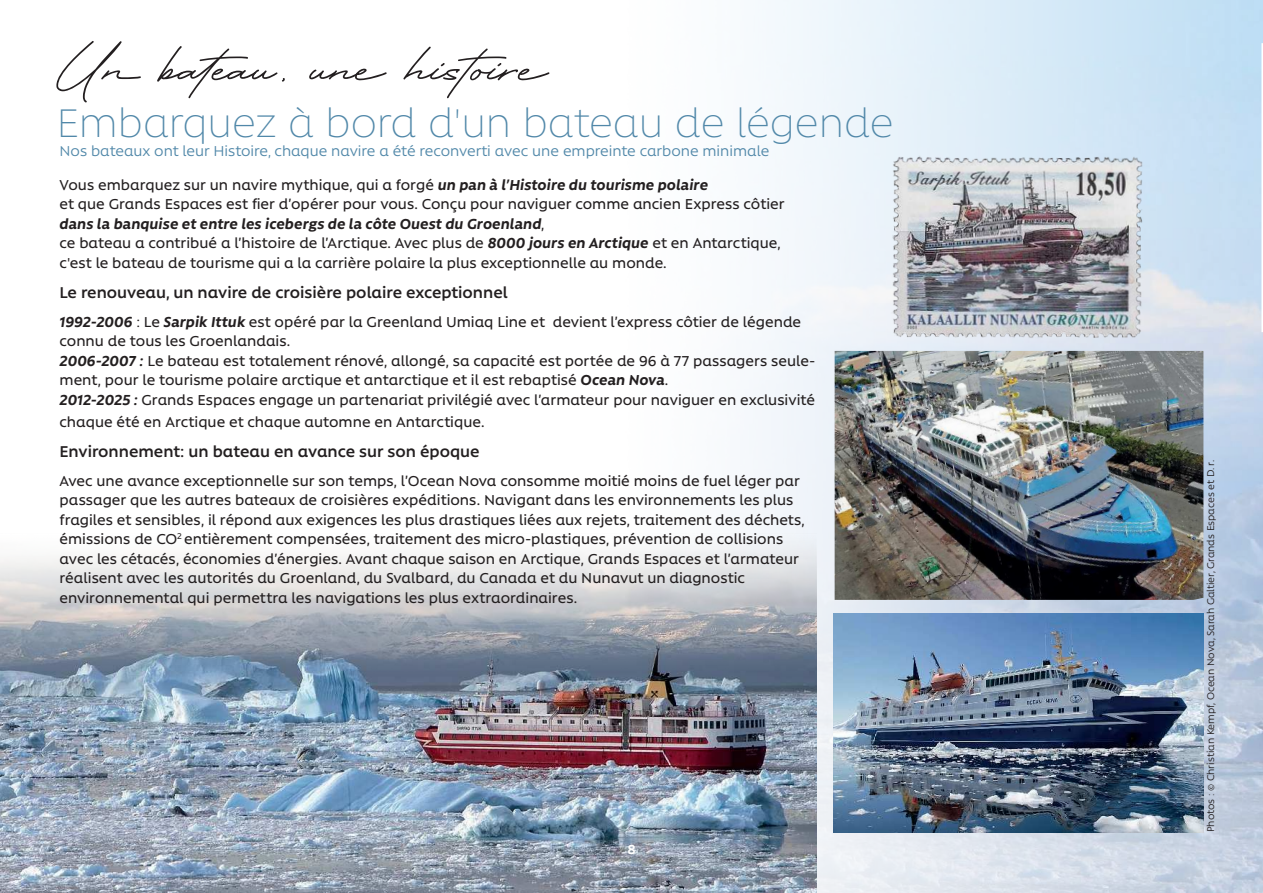
<style>
.page{position:relative;width:1263px;height:893px;background:#fff}
.page>*{position:absolute;margin:0;border:0;box-sizing:border-box;transform-origin:0 0}
.wstep_10_pkt{font:58.35px "Bellarina";color:#231f20}
.t1{font:200 45.9px "Rawson Alt";color:#5188a9}
.TEXT_TYTUL_20_NA_ZDJECIE{font:600 18px "Rawson Alt";color:#231f20}
.t2{font:500 16.5px/19.5px "Rawson Alt";color:#231f20}
.t3{font:16.5px "Rawson Alt";color:#5188a9}
.t4{font:700 15px "Rawson Alt";color:#fff}
.t5{font:11.25px "Rawson Alt";color:#231f20}
.s1{font-weight:700;font-style:italic}
</style>
<div class="page">
<img style="left:732px;top:0;width:531px;height:893px">
<svg style="left:1261px;top:43px;width:2px;height:289px"></svg>
<img style="left:0;top:534px;width:816px;height:359px">
<img style="left:885px;top:148px;width:267px;height:198px">
<img style="left:835px;top:351px;width:368px;height:249px">
<img style="left:833px;top:613px;width:370px;height:219px">
<p class="wstep_10_pkt" style="left:52px;top:27px;width:496px">Un bateau, une histoire</p>
<p class="t1" style="left:56px;top:101px;width:839px">Embarquez à bord d'un bateau de légende</p>
<p class="t3" style="left:60px;top:142px;width:711px">Nos bateaux ont leur Histoire, chaque navire a été reconverti avec une empreinte carbone minimale</p>
<p class="t2" style="left:60px;top:175px;width:650px">Vous embarquez sur un navire mythique, qui a forgé <span class="s1">un pan à l’Histoire du tourisme polaire</span></p>
<p class="t2" style="left:60px;top:194px;width:727px">et que Grands Espaces est fier d’opérer pour vous. Conçu pour naviguer comme ancien Express côtier <span class="s1">dans la banquise et entre les icebergs de la côte Ouest du Groenland</span>,</p>
<p class="t2" style="left:60px;top:233px;width:723px">ce bateau a contribué a l’histoire de l’Arctique. Avec plus de <span class="s1">8000 jours en Arctique</span> et en Antarctique,</p>
<p class="t2" style="left:60px;top:253px;width:609px">c'est le bateau de tourisme qui a la carrière polaire la plus exceptionnelle au monde.</p>
<p class="TEXT_TYTUL_20_NA_ZDJECIE" style="left:60px;top:283px;width:450px">Le renouveau, un navire de croisière polaire exceptionnel</p>
<p class="t2" style="left:60px;top:312px;width:743px"><span class="s1">1992-2006</span> : Le <span class="s1">Sarpik Ittuk</span> est opéré par la Greenland Umiaq Line et devient l’express côtier de légende connu de tous les Groenlandais.</p>
<p class="t2" style="left:60px;top:351px;width:757px"><span class="s1">2006-2007 :</span> Le bateau est totalement rénové, allongé, sa capacité est portée de 96 à 77 passagers seule&shy;ment, pour le tourisme polaire arctique et antarctique et il est rebaptisé <span class="s1">Ocean Nova</span>.</p>
<p class="t2" style="left:60px;top:389px;width:757px;line-height:21.6px"><span class="s1">2012-2025 :</span> Grands Espaces engage un partenariat privilégié avec l’armateur pour naviguer en exclusivité chaque été en Arctique et chaque automne en Antarctique.</p>
<p class="TEXT_TYTUL_20_NA_ZDJECIE" style="left:60px;top:442px;width:421px">Environnement: un bateau en avance sur son époque</p>
<p class="t2" style="left:60px;top:471px;width:747px">Avec une avance exceptionnelle sur son temps, l’Ocean Nova consomme moitié moins de fuel léger par passager que les autres bateaux de croisières expéditions. Navigant dans les environnements les plus fragiles et sensibles, il répond aux exigences les plus drastiques liées aux rejets, traitement des déchets, émissions de CO<sup>2</sup> entièrement compensées, traitement des micro-plastiques, prévention de collisions avec les cétacés, économies d’énergies. Avant chaque saison en Arctique, Grands Espaces et l’armateur réalisent avec les autorités du Groenland, du Svalbard, du Canada et du Nunavut un diagnostic</p>
<p class="t2" style="left:60px;top:588px;width:519px">environnemental qui permettra les navigations les plus extraordinaires.</p>
<p class="t4" style="left:627px;top:841px;width:10px">8</p>
<p class="t5" style="left:1205px;top:832px;width:374px;rotate:-90deg">Photos : © Christian Kempf, Ocean Nova, Sarah Galtier, Grands Espaces et D. r.</p>
</div>
